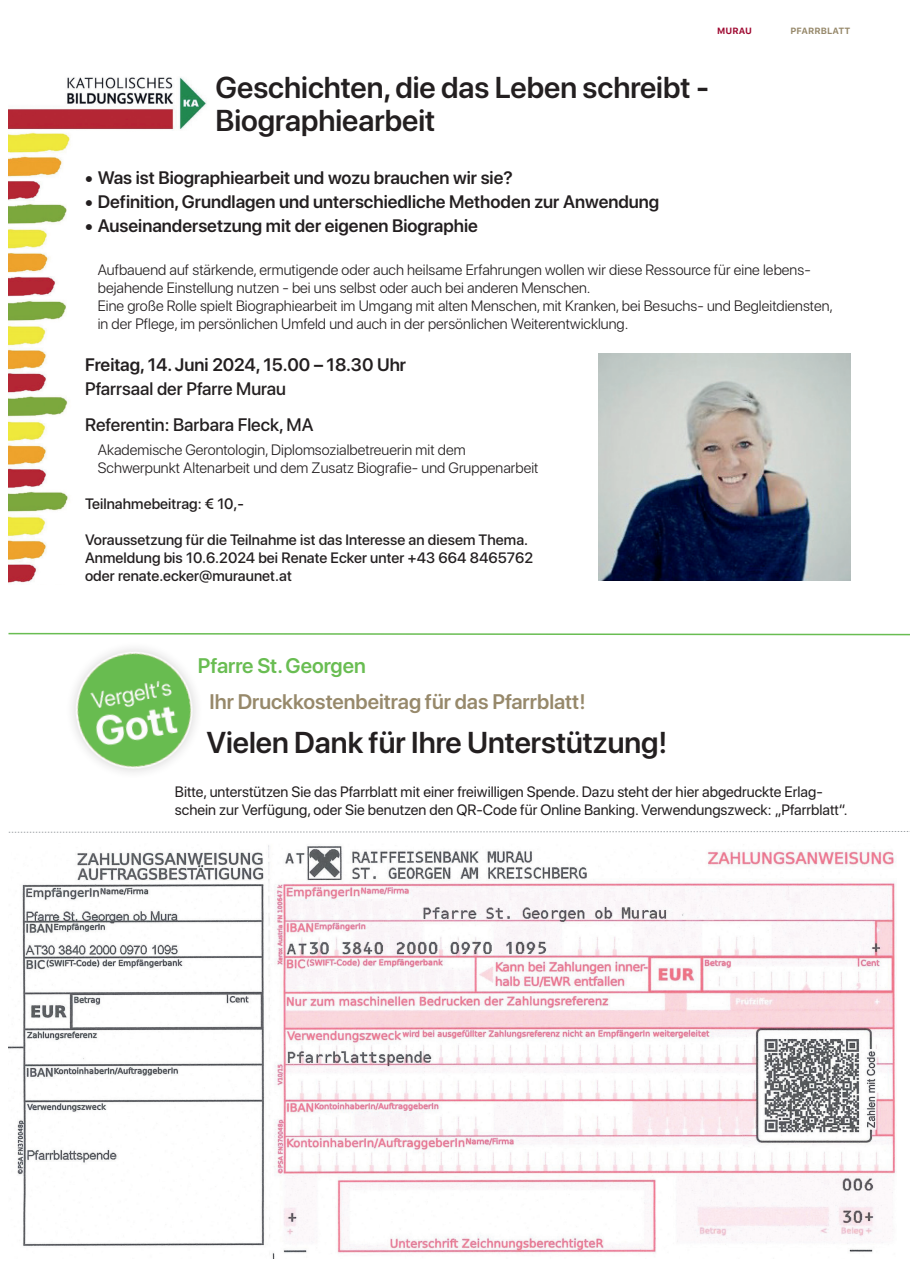
<style>
.page{position:relative;width:910px;height:1280px;background:#fff}
.page>*{position:absolute;margin:0;border:0;box-sizing:border-box;transform-origin:0 0}
.t1{font:600 30px/33px "SF Pro Display";color:#231f20}
.t2{font:600 21px "SF Pro Display";color:#97896b}
.t3{font:600 21px "SF Pro Display";color:#69bd52}
.t4{font:600 18px "SF Pro Display";color:#231f20}
.t5{font:500 18px/36.8px "SF Pro Display";color:#231f20}
.t6{font:300 15px/18px "SF Pro Display";letter-spacing:.005em;color:#231f20}
.t7{font:15px/18px "SF Pro Display";color:#231f20}
.t8{font:500 15px/18px "SF Pro Display";letter-spacing:.005em;color:#231f20}
.t9{font:700 9px "SF Pro Text";letter-spacing:.005em;color:#97896b}
.t10{font:700 9px "SF Pro Text";letter-spacing:.005em;color:#9e0830}
</style>
<div class="page">
<svg style="left:8px;top:831px;width:902px;height:2px"></svg>
<img style="left:72px;top:648px;width:124px;height:125px">
<svg style="left:8px;top:632px;width:902px;height:4px"></svg>
<img style="left:9px;top:845px;width:887px;height:414px">
<img style="left:9px;top:132px;width:61px;height:451px">
<img style="left:9px;top:77px;width:198px;height:54px">
<img style="left:598px;top:353px;width:252px;height:228px">
<p class="t10" style="left:717px;top:24px;width:36px">MURAU</p>
<h1 class="t1" style="left:216px;top:70px;width:495px">Geschichten, die das Leben schreibt -<br>Biographiearbeit</h1>
<p class="t9" style="left:790px;top:24px;width:62px">PFARRBLATT</p>
<p class="t4" style="left:85px;top:165px;width:429px">• Was ist Biographiearbeit und wozu brauchen wir sie?</p>
<p class="t4" style="left:85px;top:188px;width:576px">• Definition, Grundlagen und unterschiedliche Methoden zur Anwendung</p>
<p class="t4" style="left:85px;top:212px;width:394px">• Auseinandersetzung mit der eigenen Biographie</p>
<p class="t6" style="left:98px;top:260px;width:737px">Aufbauend auf stärkende, ermutigende oder auch heilsame Erfahrungen wollen wir diese Ressource für eine lebens&shy;bejahende Einstellung nutzen - bei uns selbst oder auch bei anderen Menschen.<br>Eine große Rolle spielt Biographiearbeit im Umgang mit alten Menschen, mit Kranken, bei Besuchs- und Begleitdiensten, in der Pflege, im persönlichen Umfeld und auch in der persönlichen Weiterentwicklung.</p>
<p class="t4" style="left:85px;top:351px;width:323px">Freitag, 14. Juni 2024, 15.00 – 18.30 Uhr</p>
<p class="t5" style="left:85px;top:369px;width:230px">Pfarrsaal der Pfarre Murau<br>Referentin: Barbara Fleck, MA</p>
<p class="t6" style="left:98px;top:440px;width:442px">Akademische Gerontologin, Diplomsozialbetreuerin mit dem<br>Schwerpunkt Altenarbeit und dem Zusatz Biografie- und Gruppenarbeit</p>
<p class="t8" style="left:85px;top:494px;width:160px">Teilnahmebeitrag: € 10,-</p>
<p class="t8" style="left:85px;top:530px;width:449px">Voraussetzung für die Teilnahme ist das Interesse an diesem Thema.<br>Anmeldung bis 10.6.2024 bei Renate Ecker unter +43 664 8465762 oder renate.ecker@muraunet.at</p>
<h2 class="t3" style="left:198px;top:650px;width:169px">Pfarre St. Georgen</h2>
<h2 class="t2" style="left:210px;top:686px;width:378px">Ihr Druckkostenbeitrag für das Pfarrblatt!</h2>
<h1 class="t1" style="left:207px;top:725px;width:462px">Vielen Dank für Ihre Unterstützung!</h1>
<p class="t7" style="left:175px;top:782px;width:674px">Bitte, unterstützen Sie das Pfarrblatt mit einer freiwilligen Spende. Dazu steht der hier abgedruckte Erlag&shy;schein zur Verfügung, oder Sie benutzen den QR-Code für Online Banking. Verwendungszweck: „Pfarrblatt“.</p>
</div>
